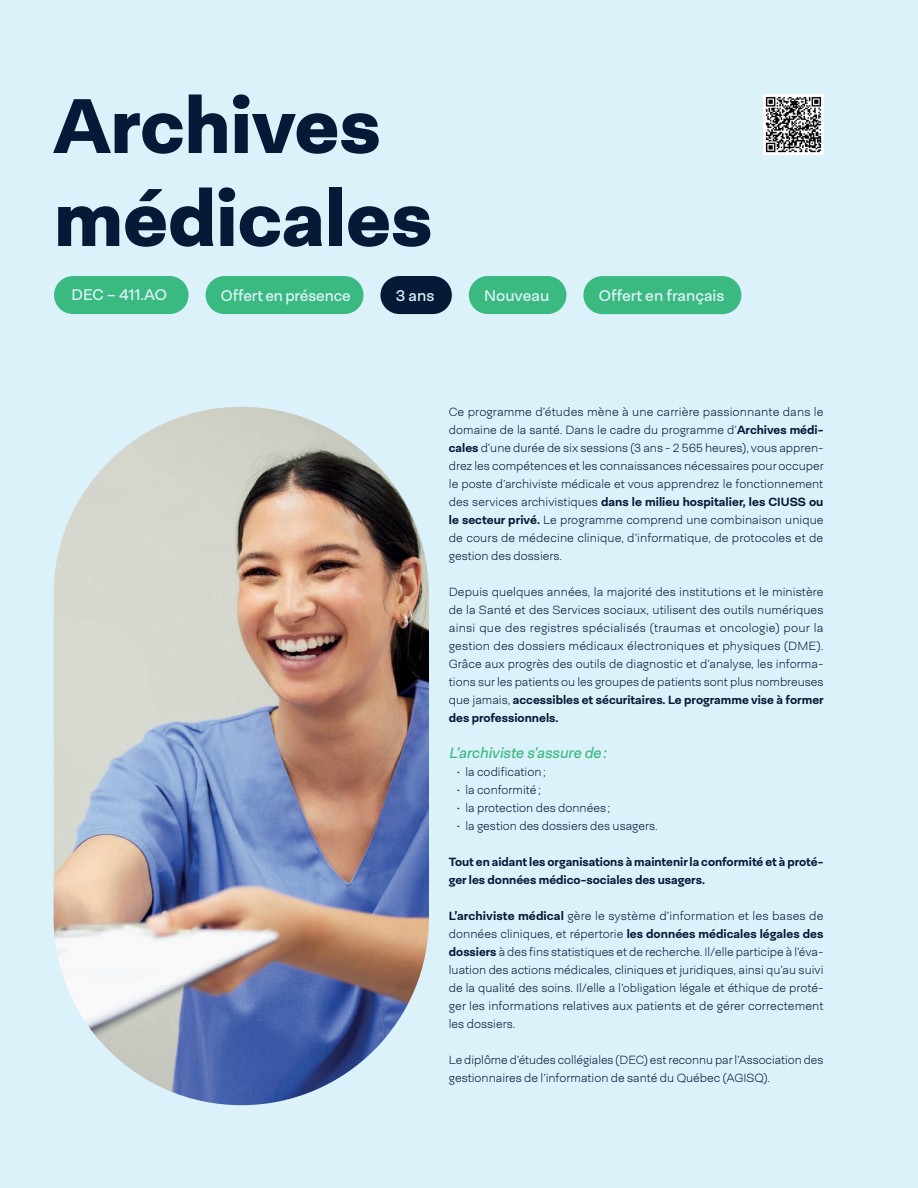
<style>
.page{position:relative;width:918px;height:1188px;background:#dcf2fa}
.page>*{position:absolute;margin:0;border:0;box-sizing:border-box;transform-origin:0 0}
._02-Moyen_titres{font:900 78px/93px "Neogrotesk Ess";color:#041a36}
._07-Textes_petit{font:15.6px "Neogrotesk Ess";letter-spacing:-.005em;color:#dcf2fa}
._10-Sous-titres{font:italic 15px "Neogrotesk Ess";color:#3ab980}
._07-Textes_petit-2{font:300 12px/18px "Neogrotesk Ess Ult";color:#041a36;text-align:justify}
._07-Textes_petit-3{font:700 12px/18px "Neogrotesk Ess";color:#041a36}
.s1{font-family:"Neogrotesk Ess";font-weight:700}
</style>
<div class="page">
<div style="left:469px;top:276px;width:97px;height:38px;background:#3ab980;border-radius:19px"></div>
<img style="left:54px;top:407px;width:375px;height:698px;border-radius:188px">
<div style="left:54px;top:276px;width:135px;height:38px;background:#3ab980;border-radius:19px"></div>
<div style="left:206px;top:276px;width:158px;height:38px;background:#3ab980;border-radius:19px"></div>
<div style="left:380px;top:276px;width:72px;height:38px;background:#041a36;border-radius:19px"></div>
<img style="left:764px;top:94px;width:60px;height:61px">
<div style="left:583px;top:276px;width:158px;height:38px;background:#3ab980;border-radius:19px"></div>
<p class="_02-Moyen_titres" style="left:54px;top:77px;width:380px">Archives médicales</p>
<p class="_07-Textes_petit" style="left:72px;top:285px;width:97px">DEC – 411.AO</p>
<p class="_07-Textes_petit" style="left:221px;top:286px;width:131px">Offert en présence</p>
<p class="_07-Textes_petit" style="left:396px;top:286px;width:40px">3 ans</p>
<p class="_07-Textes_petit" style="left:599px;top:286px;width:127px">Offert en français</p>
<p class="_07-Textes_petit" style="left:484px;top:286px;width:67px">Nouveau</p>
<p class="_07-Textes_petit-2" style="left:449px;top:403px;width:376px">Ce programme d’études mène à une carrière passionnante dans le domaine de la santé. Dans le cadre du programme d’<span class="s1">Archives médi&shy;cales</span> d’une durée de six sessions (3 ans - 2 565 heures), vous appren&shy;drez les compétences et les connaissances nécessaires pour occuper le poste d’archiviste médicale et vous apprendrez le fonctionnement des services archivistiques <span class="s1">dans le milieu hospitalier, les CIUSS ou le secteur privé.</span> Le programme comprend une combinaison unique de cours de médecine clinique, d’informatique, de protocoles et de gestion des dossiers.</p>
<p class="_07-Textes_petit-2" style="left:449px;top:583px;width:376px">Depuis quelques années, la majorité des institutions et le ministère de la Santé et des Services sociaux, utilisent des outils numériques ainsi que des registres spécialisés (traumas et oncologie) pour la gestion des dossiers médicaux électroniques et physiques (DME).<br>Grâce aux progrès des outils de diagnostic et d’analyse, les informa&shy;tions sur les patients ou les groupes de patients sont plus nombreuses que jamais, <span class="s1">accessibles et sécuritaires. Le programme vise à former des professionnels.</span></p>
<p class="_10-Sous-titres" style="left:449px;top:743px;width:159px">L’archiviste s’assure de:</p>
<p class="_07-Textes_petit-2" style="left:456px;top:763px;width:91px">• la codification;</p>
<p class="_07-Textes_petit-2" style="left:456px;top:781px;width:86px">• la conformité;</p>
<p class="_07-Textes_petit-2" style="left:456px;top:799px;width:156px">• la protection des données;</p>
<p class="_07-Textes_petit-2" style="left:456px;top:817px;width:203px">• la gestion des dossiers des usagers.</p>
<p class="_07-Textes_petit-3" style="left:449px;top:853px;width:376px">Tout en aidant les organisations à maintenir la conformité et à proté&shy;ger les données médico-sociales des usagers.</p>
<p class="_07-Textes_petit-2" style="left:449px;top:907px;width:376px"><span class="s1">L’archiviste médical</span> gère le système d’information et les bases de données cliniques, et répertorie <span class="s1">les données médicales légales des dossiers</span> à des fins statistiques et de recherche. Il/elle participe à l’éva&shy;luation des actions médicales, cliniques et juridiques, ainsi qu’au suivi de la qualité des soins. Il/elle a l’obligation légale et éthique de proté&shy;ger les informations relatives aux patients et de gérer correctement les dossiers.</p>
<p class="_07-Textes_petit-2" style="left:449px;top:1051px;width:376px">Le diplôme d’études collégiales (DEC) est reconnu par l’Association des gestionnaires de l’information de santé du Québec (AGISQ).</p>
</div>
